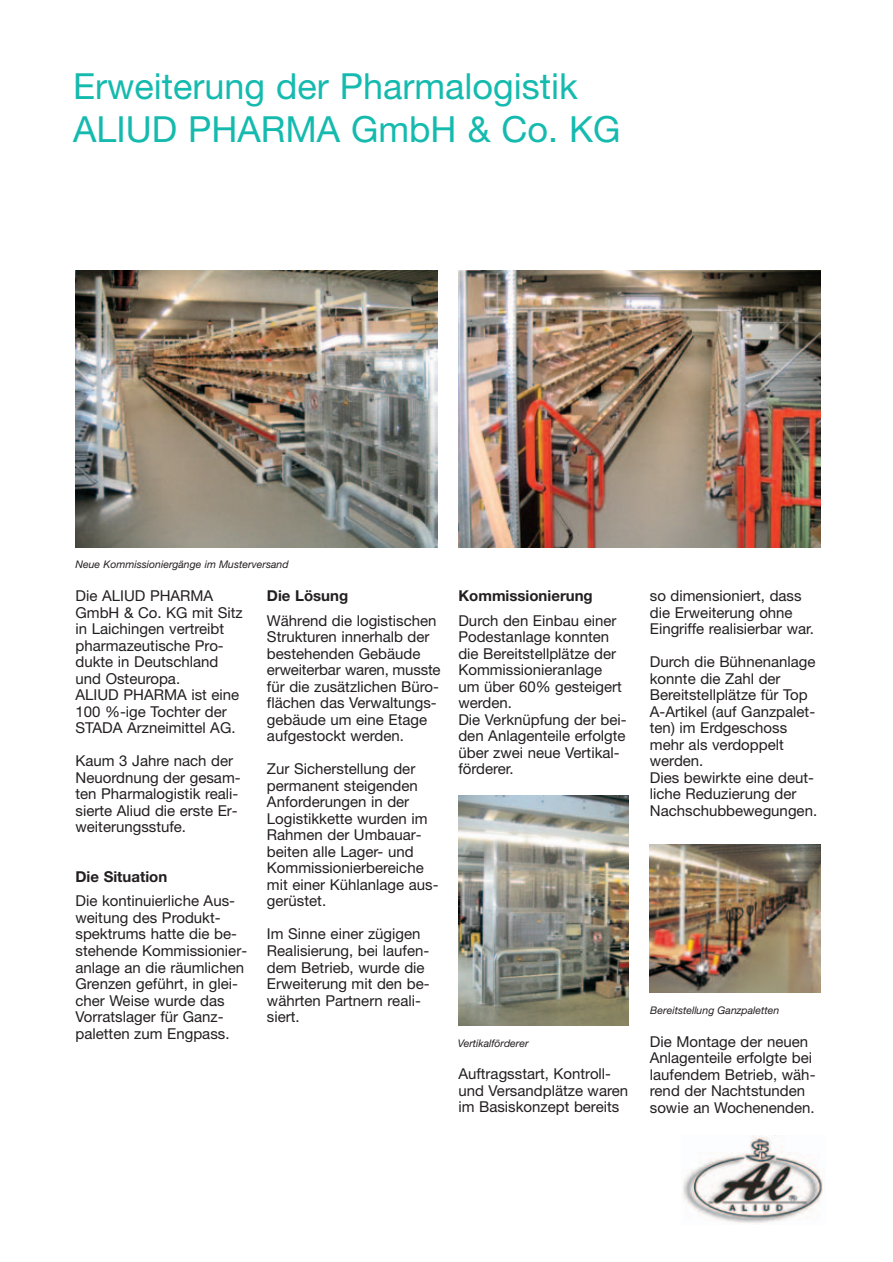
<style>
.page{position:relative;width:893px;height:1262px;background:#fff}
.page>*{position:absolute;margin:0;border:0;box-sizing:border-box;transform-origin:0 0}
.t1{font:36px/43.2px "Helvetica Neue";color:#15baaf}
.t2{font:15px/16.5px "Helvetica Neue";color:#231f20}
.t3{font:700 15px "Helvetica Neue";color:#231f20}
.t4{font:italic 10.5px "Helvetica Neue";color:#231f20}
</style>
<div class="page">
<img style="left:75px;top:271px;width:362px;height:276px">
<img style="left:458px;top:271px;width:362px;height:276px">
<img style="left:458px;top:795px;width:170px;height:230px">
<img style="left:650px;top:844px;width:170px;height:148px">
<img style="left:681px;top:1135px;width:142px;height:88px">
<h1 class="t1" style="left:73px;top:68px;width:548px">Erweiterung der Pharmalogistik<br>ALIUD PHARMA GmbH &amp; Co. KG</h1>
<p class="t4" style="left:75px;top:561px;width:214px">Neue Kommissioniergänge im Musterversand</p>
<p class="t2" style="left:75px;top:589px;width:169px">Die ALIUD PHARMA<br>GmbH &amp; Co. KG mit Sitz in Laichingen vertreibt pharmazeutische Pro&shy;dukte in Deutschland und Osteuropa.<br>ALIUD PHARMA ist eine<br>100 %-ige Tochter der<br>STADA Arzneimittel AG.</p>
<p class="t2" style="left:75px;top:754px;width:167px">Kaum 3 Jahre nach der<br>Neuordnung der gesam&shy;ten Pharmalogistik reali&shy;sierte Aliud die erste Er&shy;weiterungsstufe.</p>
<p class="t3" style="left:75px;top:871px;width:93px">Die Situation</p>
<p class="t2" style="left:75px;top:894px;width:173px">Die kontinuierliche Aus&shy;weitung des Produkt&shy;spektrums hatte die be&shy;stehende Kommissionier&shy;anlage an die räumlichen<br>Grenzen geführt, in glei&shy;cher Weise wurde das<br>Vorratslager für Ganz&shy;paletten zum Engpass.</p>
<p class="t3" style="left:267px;top:590px;width:83px">Die Lösung</p>
<p class="t2" style="left:267px;top:614px;width:175px">Während die logistischen<br>Strukturen innerhalb der bestehenden Gebäude erweiterbar waren, musste für die zusätzlichen Büro&shy;flächen das Verwaltungs&shy;gebäude um eine Etage aufgestockt werden.</p>
<p class="t2" style="left:267px;top:762px;width:173px">Zur Sicherstellung der permanent steigenden<br>Anforderungen in der<br>Logistikkette wurden im<br>Rahmen der Umbauar&shy;beiten alle Lager- und<br>Kommissionierbereiche mit einer Kühlanlage aus&shy;gerüstet.</p>
<p class="t2" style="left:267px;top:927px;width:164px">Im Sinne einer zügigen<br>Realisierung, bei laufen&shy;dem Betrieb, wurde die<br>Erweiterung mit den be&shy;währten Partnern reali&shy;siert.</p>
<p class="t3" style="left:458px;top:590px;width:136px">Kommissionierung</p>
<p class="t2" style="left:458px;top:614px;width:170px">Durch den Einbau einer<br>Podestanlage konnten die Bereitstellplätze der<br>Kommissionieranlage um über 60% gesteigert werden.<br>Die Verknüpfung der bei&shy;den Anlagenteile erfolgte über zwei neue Vertikal&shy;förderer.</p>
<p class="t4" style="left:458px;top:1039px;width:72px">Vertikalförderer</p>
<p class="t2" style="left:458px;top:1067px;width:171px">Auftragsstart, Kontroll&shy;und Versandplätze waren im Basiskonzept bereits</p>
<p class="t2" style="left:650px;top:589px;width:166px">so dimensioniert, dass die Erweiterung ohne<br>Eingriffe realisierbar war.</p>
<p class="t2" style="left:650px;top:655px;width:169px">Durch die Bühnenanlage konnte die Zahl der<br>Bereitstellplätze für Top<br>A-Artikel (auf Ganzpalet&shy;ten) im Erdgeschoss mehr als verdoppelt werden.<br>Dies bewirkte eine deut&shy;liche Reduzierung der<br>Nachschubbewegungen.</p>
<p class="t4" style="left:650px;top:1006px;width:130px">Bereitstellung Ganzpaletten</p>
<p class="t2" style="left:650px;top:1034px;width:167px">Die Montage der neuen<br>Anlagenteile erfolgte bei laufendem Betrieb, wäh&shy;rend der Nachtstunden sowie an Wochenenden.</p>
</div>
